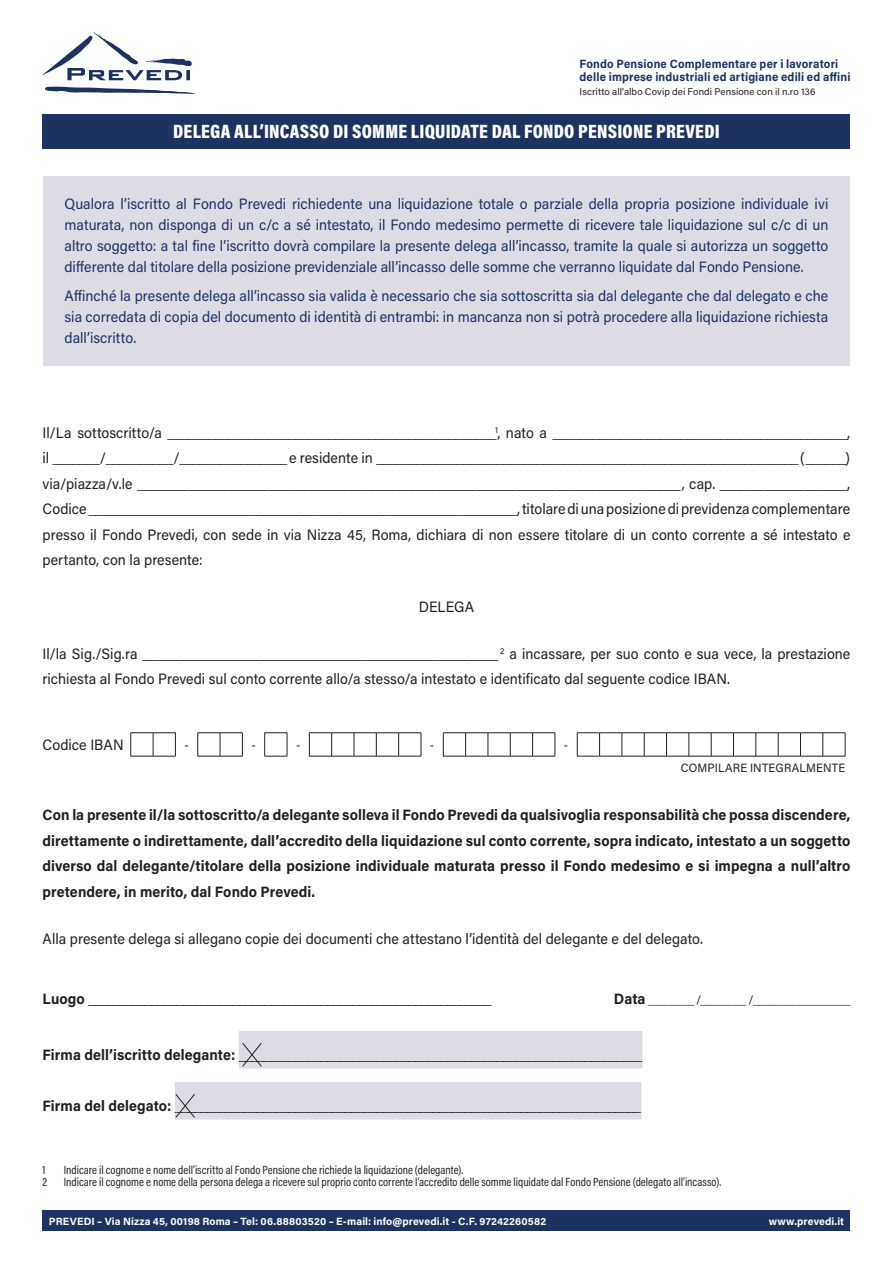
<style>
.page{position:relative;width:893px;height:1263px;background:#fff}
.page>*{position:absolute;margin:0;border:0;box-sizing:border-box;transform-origin:0 0}
.t1{font:900 19.5px "Acumin Pro Cond";letter-spacing:.01em;color:#fff}
.t2{font:15px/25.5px "Acumin Pro";letter-spacing:.005em;color:#231f20;text-align:justify;scale:.95 1}
.t3{font:15px/21px "Acumin Pro";color:#1e3262;text-align:justify;scale:.95 1}
.t4{font:700 15px/25.5px "Acumin Pro";letter-spacing:.005em;color:#231f20;text-align:justify;scale:.95 1}
.t5{font:12px "Acumin Pro Cond";color:#231f20}
.t6{font:700 12px/13.5px "Acumin Pro";letter-spacing:.015em;color:#1e3262;scale:.95 1}
.t7{font:12px "Acumin Pro";letter-spacing:.015em;color:#231f20;scale:.95 1}
.t8{font:700 10.5px "Acumin Pro";letter-spacing:.015em;color:#fff}
.t9{font:9.75px "Acumin Pro";letter-spacing:.01em;color:#231f20}
.s1{font-weight:700;font-size:15px}
</style>
<div class="page">
<div style="left:43px;top:1210px;width:807px;height:21px;background:#1e3262"></div>
<svg style="left:45px;top:86px;width:150px;height:8px"></svg>
<svg style="left:43px;top:32px;width:149px;height:48px"></svg>
<svg style="left:130px;top:732px;width:46px;height:25px"></svg>
<svg style="left:197px;top:732px;width:46px;height:25px"></svg>
<svg style="left:264px;top:732px;width:24px;height:25px"></svg>
<svg style="left:443px;top:732px;width:113px;height:25px"></svg>
<svg style="left:309px;top:732px;width:113px;height:25px"></svg>
<svg style="left:577px;top:732px;width:269px;height:25px"></svg>
<div style="left:43px;top:115px;width:807px;height:34px;background:#1e3262"></div>
<div style="left:43px;top:176px;width:807px;height:190px;background:#dddce5"></div>
<div style="left:239px;top:1031px;width:403px;height:37px;background:#dddce5"></div>
<div style="left:175px;top:1082px;width:466px;height:37px;background:#dddce5"></div>
<svg style="left:242px;top:1043px;width:20px;height:24px"></svg>
<svg style="left:175px;top:1094px;width:20px;height:24px"></svg>
<p class="t6" style="left:580px;top:56px;width:287px">Fondo Pensione Complementare per i lavoratori delle imprese industriali ed artigiane edili ed affini</p>
<p class="t9" style="left:580px;top:85px;width:237px">Iscritto all’albo Covip dei Fondi Pensione con il n.ro 136</p>
<h1 class="t1" style="left:173px;top:119px;width:548px">DELEGA ALL’INCASSO DI SOMME LIQUIDATE DAL FONDO PENSIONE PREVEDI</h1>
<p class="t3" style="left:65px;top:192px;width:806px">Qualora l’iscritto al Fondo Prevedi richiedente una liquidazione totale o parziale della propria posizione individuale ivi maturata, non disponga di un c/c a sé intestato, il Fondo medesimo permette di ricevere tale liquidazione sul c/c di un altro soggetto: a tal fine l’iscritto dovrà compilare la presente delega all’incasso, tramite la quale si autorizza un soggetto differente dal titolare della posizione previdenziale all’incasso delle somme che verranno liquidate dal Fondo Pensione.</p>
<p class="t3" style="left:65px;top:285px;width:805px">Affinché la presente delega all’incasso sia valida è necessario che sia sottoscritta sia dal delegante che dal delegato e che sia corredata di copia del documento di identità di entrambi: in mancanza non si potrà procedere alla liquidazione richiesta dall’iscritto.</p>
<p class="t2" style="left:43px;top:419px;width:852px">Il/La sottoscritto/a _________________________________________________<sup>1</sup>, nato a ____________________________________________, il _______ / __________ / ________________ e residente in _______________________________________________________________ (______) via/piazza/v.le _________________________________________________________________________________ , cap. ___________________, Codice ________________________________________________________________, titolare di una posizione di previdenza complementare presso il Fondo Prevedi, con sede in via Nizza 45, Roma, dichiara di non essere titolare di un conto corrente a sé intestato e pertanto, con la presente:</p>
<p class="t2" style="left:419px;top:593px;width:60px">DELEGA</p>
<p class="t2" style="left:43px;top:640px;width:852px">Il/la Sig./Sig.ra _____________________________________________________ <sup>2</sup> a incassare, per suo conto e sua vece, la prestazione richiesta al Fondo Prevedi sul conto corrente allo/a stesso/a intestato e identificato dal seguente codice IBAN.</p>
<p class="t2" style="left:43px;top:731px;width:87px">Codice IBAN</p>
<p class="t7" style="left:184px;top:736px;width:6px">-</p>
<p class="t7" style="left:251px;top:736px;width:6px">-</p>
<p class="t7" style="left:296px;top:736px;width:6px">-</p>
<p class="t7" style="left:430px;top:736px;width:6px">-</p>
<p class="t7" style="left:564px;top:736px;width:6px">-</p>
<p class="t7" style="left:681px;top:760px;width:174px">COMPILARE INTEGRALMENTE</p>
<p class="t4" style="left:43px;top:802px;width:852px">Con la presente il/la sottoscritto/a delegante solleva il Fondo Prevedi da qualsivoglia responsabilità che possa discendere, direttamente o indirettamente, dall’accredito della liquidazione sul conto corrente, sopra indicato, intestato a un soggetto diverso dal delegante/titolare della posizione individuale maturata presso il Fondo medesimo e si impegna a null’altro pretendere, in merito, dal Fondo Prevedi.</p>
<p class="t2" style="left:43px;top:925px;width:697px">Alla presente delega si allegano copie dei documenti che attestano l’identità del delegante e del delegato.</p>
<p class="t4" style="left:43px;top:985px;width:474px">Luogo ________________________________________________________________</p>
<p class="t7" style="left:614px;top:991px;width:251px"><span class="s1">Data</span> ________ /________ /_________________</p>
<p class="t4" style="left:43px;top:1041px;width:633px">Firma dell’iscritto delegante: ________________________________________________________________</p>
<p class="t4" style="left:43px;top:1093px;width:632px">Firma del delegato: __________________________________________________________________________</p>
<p class="t5" style="left:43px;top:1162px;width:5px">1</p>
<p class="t5" style="left:64px;top:1162px;width:401px">Indicare il cognome e nome dell’iscritto al Fondo Pensione che richiede la liquidazione (delegante).</p>
<p class="t5" style="left:43px;top:1174px;width:6px">2</p>
<p class="t5" style="left:64px;top:1174px;width:659px">Indicare il cognome e nome della persona delega a ricevere sul proprio conto corrente l’accredito delle somme liquidate dal Fondo Pensione (delegato all’incasso).</p>
<p class="t8" style="left:49px;top:1214px;width:499px">PREVEDI – Via Nizza 45, 00198 Roma – Tel: 06.88803520 – E-mail: info@prevedi.it - C.F. 97242260582</p>
<p class="t8" style="left:769px;top:1214px;width:77px">www.prevedi.it</p>
</div>
